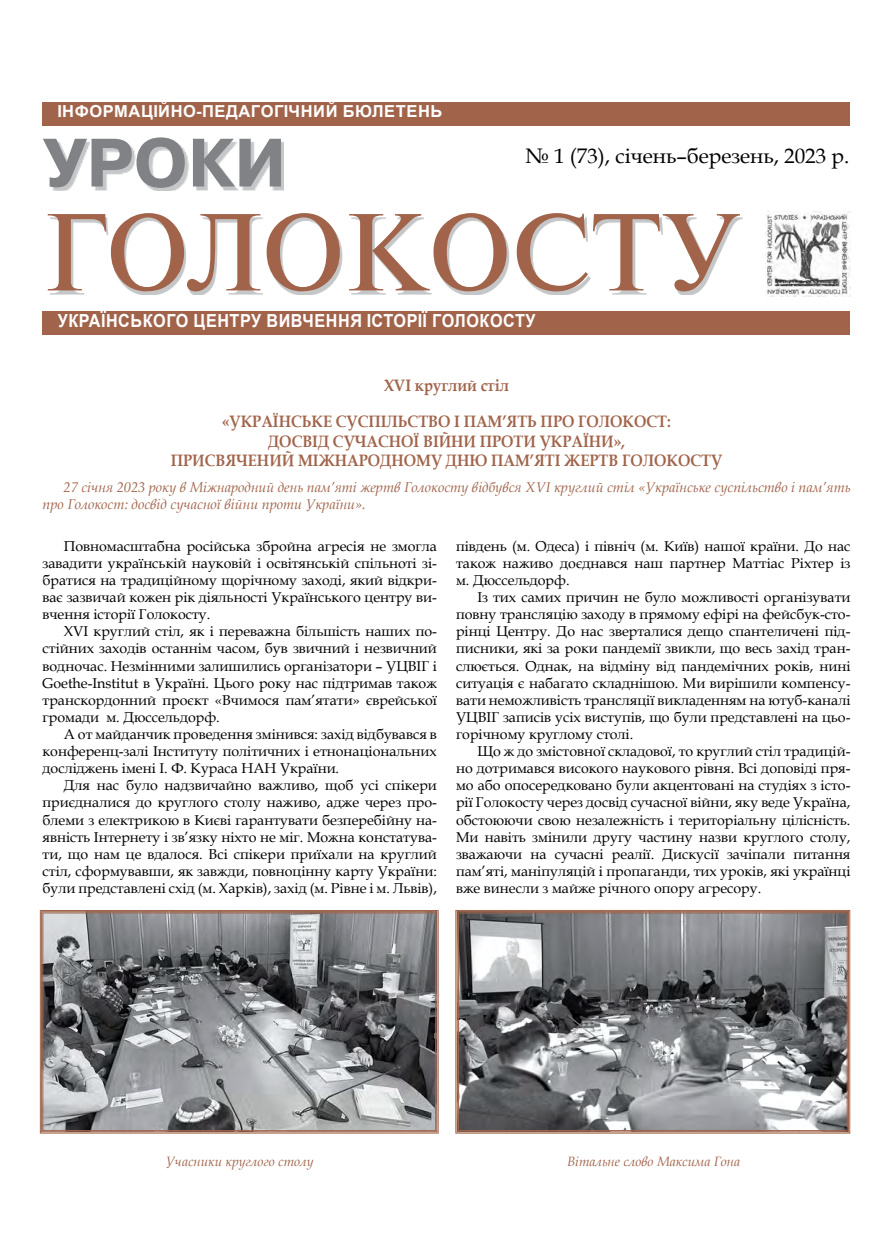
<style>
.page{position:relative;width:893px;height:1234px;background:#fff}
.page>*{position:absolute;margin:0;border:0;box-sizing:border-box;transform-origin:0 0}
.t1{font:109.05px "Newton CTT";color:#a1644b}
.t2{font:700 68.1px "Pragmatica CTT";color:#808285}
.t3{font:21px "Book Antiqua";color:#000}
.t4{font:700 18px "Arial";letter-spacing:.035em;color:#fff;scale:.9 1}
.t5{font:700 16.5px/19.5px "Book Antiqua";color:#a1644b;text-align:center;scale:.9 1}
.t6{font:700 16.5px "Arial";letter-spacing:.035em;color:#fff}
.t7{font:14.25px/17.1px "Book Antiqua";color:#000;text-align:justify}
.t8{font:italic 14.25px/17.1px "Book Antiqua";color:#a1644b}
.t9{font:italic 13.5px "Book Antiqua";color:#a1644b}
</style>
<div class="page">
<div style="left:43px;top:102px;width:807px;height:23px;background:#a1644b"></div>
<div style="left:43px;top:311px;width:807px;height:24px;background:#a1644b"></div>
<div style="left:46px;top:140px;width:238px;height:51px;background:#b1b4b6;opacity:.75"></div>
<div style="left:50px;top:216px;width:692px;height:79px;background:#b1b4b6;opacity:.75"></div>
<img style="left:765px;top:211px;width:85px;height:85px">
<svg style="left:40px;top:910px;width:399px;height:223px;background:#868688"></svg>
<div style="left:43px;top:912px;width:393px;height:218px;border:1px solid #a1644b"></div>
<svg style="left:455px;top:910px;width:395px;height:223px;background:#828284"></svg>
<div style="left:458px;top:912px;width:389px;height:218px;border:1px solid #a1644b"></div>
<p class="t6" style="left:57px;top:100px;width:387px">ІНФОРМАЦІЙНО-ПЕДАГОГІЧНИЙ БЮЛЕТЕНЬ</p>
<h2 class="t2" style="left:43px;top:125px;width:245px">УРОКИ</h2>
<h1 class="t1" style="left:43px;top:193px;width:696px">ГОЛОКОСТУ</h1>
<h3 class="t3" style="left:526px;top:141px;width:325px">№ 1 (73), січень–березень, 2023 р.</h3>
<p class="t4" style="left:58px;top:307px;width:532px">УКРАЇНСЬКОГО ЦЕНТРУ ВИВЧЕННЯ ІСТОРІЇ ГОЛОКОСТУ</p>
<p class="t5" style="left:384px;top:375px;width:140px">XVI круглий стіл</p>
<p class="t5" style="left:171px;top:412px;width:614px">«УКРАЇНСЬКЕ СУСПІЛЬСТВО І ПАМ’ЯТЬ ПРО ГОЛОКОСТ:<br>ДОСВІД СУЧАСНОЇ ВІЙНИ ПРОТИ УКРАЇНИ»,<br>ПРИСВЯЧЕНИЙ МІЖНАРОДНОМУ ДНЮ ПАМ’ЯТІ ЖЕРТВ ГОЛОКОСТУ</p>
<p class="t8" style="left:42px;top:478px;width:810px;text-indent:21px">27 січня 2023 року в Міжнародний день пам’яті жертв Голокосту відбувся ХVІ круглий стіл «Українське суспільство і пам’ять про Голокост: досвід сучасної війни проти України».</p>
<p class="t7" style="left:43px;top:537px;width:396px;text-indent:21px">Повномасштабна російська збройна агресія не змогла завадити українській науковій і освітянській спільноті зі&shy;братися на традиційному щорічному заході, який відкри&shy;ває зазвичай кожен рік діяльності Українського центру ви&shy;вчення історії Голокосту.</p>
<p class="t7" style="left:43px;top:622px;width:396px;text-indent:21px">XVI круглий стіл, як і переважна більшість наших по&shy;стійних заходів останнім часом, був звичний і незвичний водночас. Незмінними залишились організатори – УЦВІГ і Goethe-Institut в Україні. Цього року нас підтримав також транскордонний проєкт «Вчимося пам’ятати» єврейської громади м. Дюссельдорф.</p>
<p class="t7" style="left:43px;top:725px;width:396px;text-indent:21px">А от майданчик проведення змінився: захід відбувався в конференц-залі Інституту політичних і етнонаціональних досліджень імені І. Ф. Кураса НАН України.</p>
<p class="t7" style="left:43px;top:776px;width:396px;text-indent:21px">Для нас було надзвичайно важливо, щоб усі спікери приєдналися до круглого столу наживо, адже через про&shy;блеми з електрикою в Києві гарантувати безперебійну на&shy;явність Інтернету і зв’язку ніхто не міг. Можна констатува&shy;ти, що нам це вдалося. Всі спікери приїхали на круглий стіл, сформувавши, як завжди, повноцінну карту України: були представлені схід (м. Харків), захід (м. Рівне і м. Львів),</p>
<p class="t7" style="left:456px;top:537px;width:396px">південь (м. Одеса) і північ (м. Київ) нашої країни. До нас також наживо доєднався наш партнер Маттіас Ріхтер із м. Дюссельдорф.</p>
<p class="t7" style="left:456px;top:588px;width:396px;text-indent:21px">Із тих самих причин не було можливості організувати повну трансляцію заходу в прямому ефірі на фейсбук-сто&shy;рінці Центру. До нас зверталися дещо спантеличені під&shy;писники, які за роки пандемії звикли, що весь захід тран&shy;слюється. Однак, на відміну від пандемічних років, нині ситуація є набагато складнішою. Ми вирішили компенсу&shy;вати неможливість трансляції викладенням на ютуб-каналі УЦВІГ записів усіх виступів, що були представлені на цьо&shy;горічному круглому столі.</p>
<p class="t7" style="left:456px;top:742px;width:396px;text-indent:21px">Що ж до змістовної складової, то круглий стіл традицій&shy;но дотримався високого наукового рівня. Всі доповіді пря&shy;мо або опосередковано були акцентовані на студіях з істо&shy;рії Голокосту через досвід сучасної війни, яку веде Україна, обстоюючи свою незалежність і територіальну цілісність.<br>Ми навіть змінили другу частину назви круглого столу, зважаючи на сучасні реалії. Дискусії зачіпали питання пам’яті, маніпуляцій і пропаганди, тих уроків, які українці вже винесли з майже річного опору агресору.</p>
<p class="t9" style="left:166px;top:1151px;width:149px">Учасники круглого столу</p>
<p class="t9" style="left:567px;top:1151px;width:174px">Вітальне слово Максима Гона</p>
</div>
